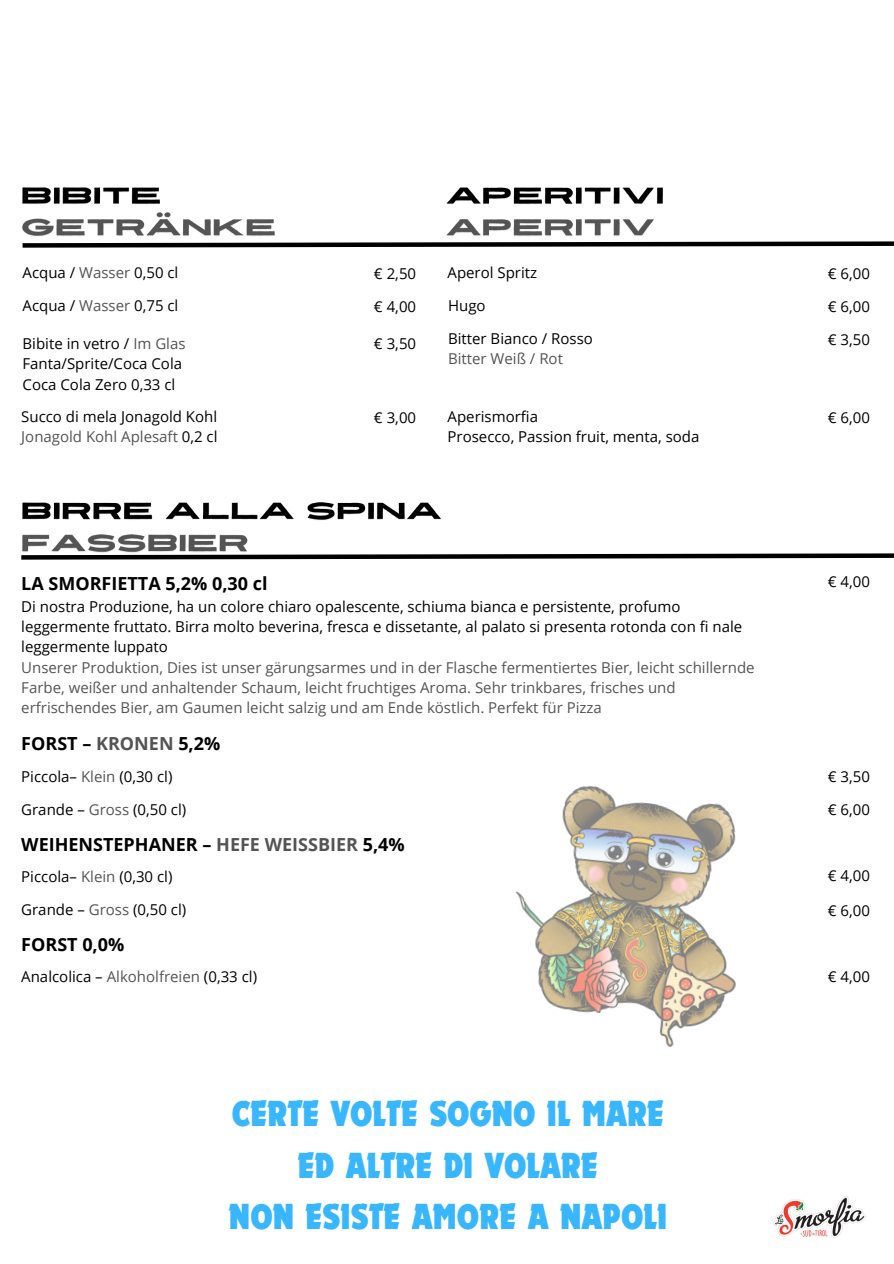
<style>
.page{position:relative;width:894px;height:1264px;background:#fff}
.page>*{position:absolute;margin:0;border:0;box-sizing:border-box;transform-origin:0 0}
.t1{font:700 condensed 37.5px/51.8px "Dynamo Com";color:#38b6ff;text-align:center}
.t2{font:700 18px "Open Sans";color:#000}
.t3{font:15px/20.2px "Open Sans";color:#000}
.t4{font:15px/20.2px "Open Sans";color:#545454}
.s1{color:#545454}
.s2{color:#000}
</style>
<div class="page">
<svg style="left:22px;top:241px;width:871px;height:7px"></svg>
<img style="left:22px;top:502px;width:419px;height:48px">
<svg style="left:21px;top:550px;width:872px;height:10px"></svg>
<img style="left:773px;top:1196px;width:93px;height:42px">
<img style="left:515px;top:786px;width:221px;height:261px">
<img style="left:22px;top:187px;width:266px;height:58px">
<img style="left:443px;top:187px;width:223px;height:58px">
<p class="t3" style="left:23px;top:262px;width:157px">Acqua / <span class="s1">Wasser</span> 0,50 cl</p>
<p class="t3" style="left:374px;top:263px;width:44px">€ 2,50</p>
<p class="t3" style="left:447px;top:262px;width:91px">Aperol Spritz</p>
<p class="t3" style="left:23px;top:295px;width:157px">Acqua / <span class="s1">Wasser</span> 0,75 cl</p>
<p class="t3" style="left:23px;top:333px;width:164px">Bibite in vetro / <span class="s1">Im Glas</span></p>
<p class="t3" style="left:23px;top:353px;width:161px">Fanta/Sprite/Coca Cola</p>
<p class="t3" style="left:23px;top:373px;width:154px">Coca Cola Zero 0,33 cl</p>
<p class="t3" style="left:448px;top:295px;width:39px">Hugo</p>
<p class="t3" style="left:448px;top:328px;width:146px">Bitter Bianco / Rosso</p>
<p class="t4" style="left:448px;top:348px;width:116px">Bitter Weiß / Rot</p>
<p class="t3" style="left:374px;top:296px;width:44px">€ 4,00</p>
<p class="t3" style="left:374px;top:333px;width:44px">€ 3,50</p>
<p class="t3" style="left:21px;top:406px;width:197px">Succo di mela Jonagold Kohl</p>
<p class="t4" style="left:21px;top:426px;width:198px">Jonagold Kohl Aplesaft <span class="s2">0,2 cl</span></p>
<p class="t3" style="left:374px;top:406px;width:44px">€ 3,00</p>
<p class="t3" style="left:447px;top:406px;width:92px">Aperismorfia</p>
<p class="t3" style="left:447px;top:426px;width:253px">Prosecco, Passion fruit, menta, soda</p>
<p class="t2" style="left:21px;top:571px;width:248px">LA SMORFIETTA 5,2% 0,30 cl</p>
<p class="t3" style="left:21px;top:596px;width:722px">Di nostra Produzione, ha un colore chiaro opalescente, schiuma bianca e persistente, profumo leggermente fruttato. Birra molto beverina, fresca e dissetante, al palato si presenta rotonda con fi nale leggermente luppato</p>
<p class="t4" style="left:21px;top:656px;width:734px">Unserer Produktion, Dies ist unser gärungsarmes und in der Flasche fermentiertes Bier, leicht schillernde<br>Farbe, weißer und anhaltender Schaum, leicht fruchtiges Aroma. Sehr trinkbares, frisches und erfrischendes Bier, am Gaumen leicht salzig und am Ende köstlich. Perfekt für Pizza</p>
<h4 class="t2" style="left:21px;top:731px;width:200px">FORST – <span class="s1">KRONEN</span> 5,2%</h4>
<h4 class="t3" style="left:21px;top:765px;width:153px">Piccola– <span class="s1">Klein</span> (0,30 cl)</h4>
<p class="t3" style="left:21px;top:798px;width:166px">Grande – <span class="s1">Gross</span> (0,50 cl)</p>
<p class="t2" style="left:21px;top:831px;width:385px">WEIHENSTEPHANER – <span class="s1">HEFE WEISSBIER</span> 5,4%</p>
<p class="t3" style="left:21px;top:866px;width:153px">Piccola– <span class="s1">Klein</span> (0,30 cl)</p>
<p class="t3" style="left:21px;top:899px;width:166px">Grande – <span class="s1">Gross</span> (0,50 cl)</p>
<p class="t2" style="left:21px;top:932px;width:104px">FORST 0,0%</p>
<p class="t3" style="left:21px;top:966px;width:237px">Analcolica – <span class="s1">Alkoholfreien</span> (0,33 cl)</p>
<h1 class="t1" style="left:229px;top:1087px;width:440px">CERTE VOLTE SOGNO IL MARE<br>ED ALTRE DI VOLARE<br>NON ESISTE AMORE A NAPOLI</h1>
<p class="t3" style="left:827px;top:263px;width:44px">€ 6,00</p>
<p class="t3" style="left:827px;top:296px;width:44px">€ 6,00</p>
<p class="t3" style="left:827px;top:329px;width:44px">€ 3,50</p>
<p class="t3" style="left:827px;top:406px;width:44px">€ 6,00</p>
<p class="t3" style="left:827px;top:571px;width:44px">€ 4,00</p>
<p class="t3" style="left:827px;top:765px;width:44px">€ 3,50</p>
<p class="t3" style="left:827px;top:798px;width:44px">€ 6,00</p>
<h4 class="t3" style="left:827px;top:865px;width:44px">€ 4,00</h4>
<p class="t3" style="left:827px;top:899px;width:44px">€ 6,00</p>
<p class="t3" style="left:827px;top:966px;width:44px">€ 4,00</p>
</div>
